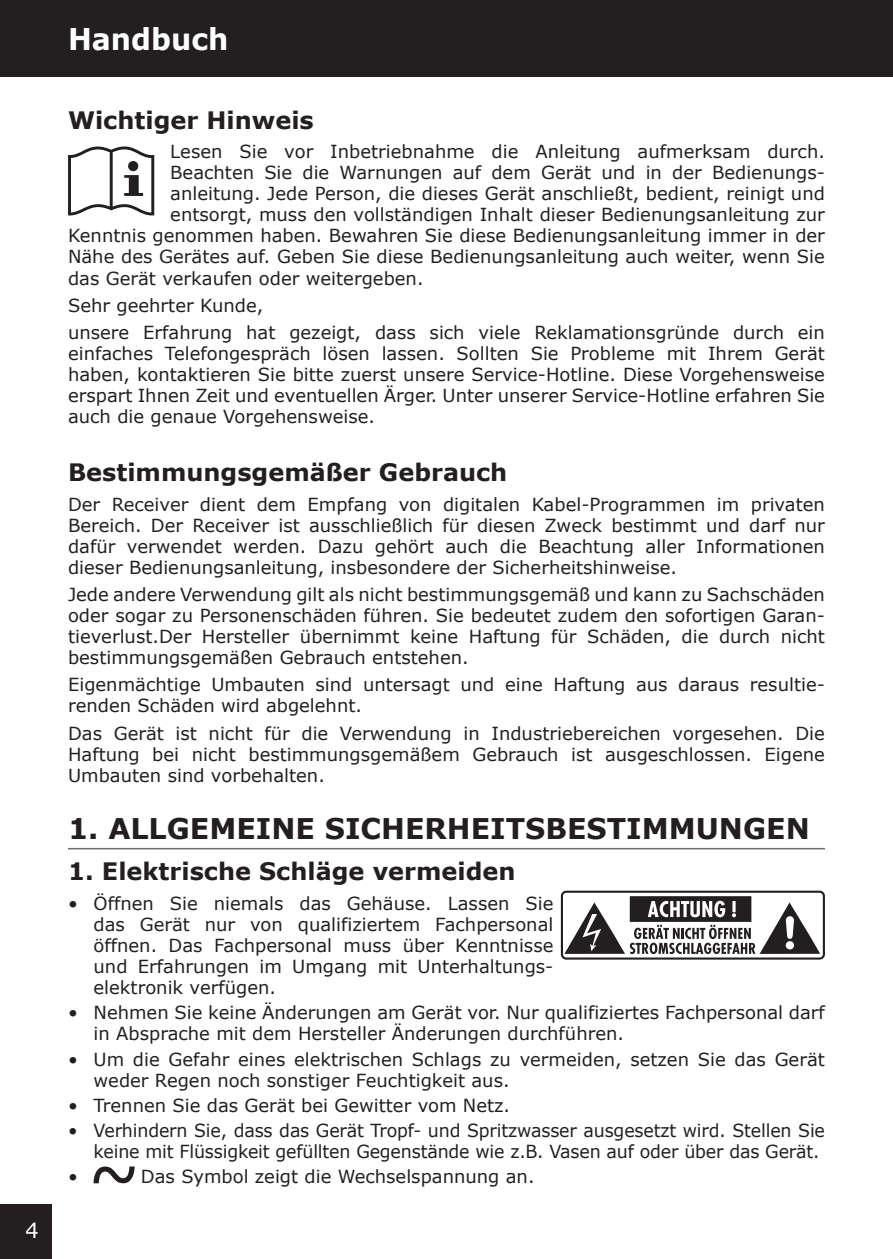
<style>
.page{position:relative;width:893px;height:1259px;background:#fff}
.page>*{position:absolute;margin:0;border:0;box-sizing:border-box;transform-origin:0 0}
.t1{font:700 30px "Verdana";color:#fff;scale:.95 1}
.Kapitel_Headline_Underline{font:700 28.5px "Verdana";color:#231f20}
.Sub_Headline{font:700 24px "Verdana";color:#231f20}
.t2{font:21px "Verdana";color:#fff}
.t3{font:18px/21px "Verdana";color:#231f20;text-align:justify}
</style>
<div class="page">
<div style="left:0;top:0;width:893px;height:77px;background:#231f20"></div>
<div style="left:0;top:1203px;width:52px;height:56px;background:#231f20"></div>
<hr style="left:68px;top:848px;width:757px;height:1px;background:#6c6d70">
<svg style="left:68px;top:146px;width:86px;height:69px"></svg>
<svg style="left:94px;top:1166px;width:41px;height:17px"></svg>
<div style="left:561px;top:890px;width:264px;height:69px;border:2px solid #231f20;border-radius:4px"></div>
<svg style="left:564px;top:896px;width:256px;height:58px"></svg>
<p class="t2" style="left:25px;top:1217px;width:15px">4</p>
<h1 class="t1" style="left:68px;top:19px;width:170px">Handbuch</h1>
<p class="Sub_Headline" style="left:68px;top:105px;width:247px">Wichtiger Hinweis</p>
<p class="t3" style="left:170px;top:142px;width:656px">Lesen Sie vor Inbetriebnahme die Anleitung aufmerksam durch.</p>
<p class="t3" style="left:170px;top:163px;width:656px">Beachten Sie die Warnungen auf dem Gerät und in der Bedienungs-</p>
<p class="t3" style="left:170px;top:184px;width:656px">anleitung. Jede Person, die dieses Gerät anschließt, bedient, reinigt und</p>
<p class="t3" style="left:170px;top:205px;width:656px">entsorgt, muss den vollständigen Inhalt dieser Bedienungsanleitung zur</p>
<p class="t3" style="left:68px;top:226px;width:758px">Kenntnis genommen haben. Bewahren Sie diese Bedienungsanleitung immer in der</p>
<p class="t3" style="left:68px;top:247px;width:758px">Nähe des Gerätes auf. Geben Sie diese Bedienungsanleitung auch weiter, wenn Sie</p>
<p class="t3" style="left:68px;top:268px;width:357px">das Gerät verkaufen oder weitergeben.</p>
<p class="t3" style="left:68px;top:295px;width:197px">Sehr geehrter Kunde,</p>
<p class="t3" style="left:68px;top:322px;width:758px">unsere Erfahrung hat gezeigt, dass sich viele Reklamationsgründe durch ein einfaches Telefongespräch lösen lassen. Sollten Sie Probleme mit Ihrem Gerät haben, kontaktieren Sie bitte zuerst unsere Service-Hotline. Diese Vorgehensweise erspart Ihnen Zeit und eventuellen Ärger. Unter unserer Service-Hotline erfahren Sie auch die genaue Vorgehensweise.</p>
<p class="Sub_Headline" style="left:68px;top:457px;width:441px">Bestimmungsgemäßer Gebrauch</p>
<p class="t3" style="left:68px;top:494px;width:758px">Der Receiver dient dem Empfang von digitalen Kabel-Programmen im privaten Bereich. Der Receiver ist ausschließlich für diesen Zweck bestimmt und darf nur dafür verwendet werden. Dazu gehört auch die Beachtung aller Informationen dieser Bedienungsanleitung, insbesondere der Sicherheitshinweise.</p>
<p class="t3" style="left:68px;top:584px;width:758px">Jede andere Verwendung gilt als nicht bestimmungsgemäß und kann zu Sachschäden oder sogar zu Personenschäden führen. Sie bedeutet zudem den sofortigen Garan&shy;tieverlust.Der Hersteller übernimmt keine Haftung für Schäden, die durch nicht bestimmungsgemäßen Gebrauch entstehen.</p>
<p class="t3" style="left:68px;top:674px;width:758px">Eigenmächtige Umbauten sind untersagt und eine Haftung aus daraus resultie&shy;renden Schäden wird abgelehnt.</p>
<p class="t3" style="left:68px;top:723px;width:758px">Das Gerät ist nicht für die Verwendung in Industriebereichen vorgesehen. Die Haftung bei nicht bestimmungsgemäßem Gebrauch ist ausgeschlossen. Eigene Umbauten sind vorbehalten.</p>
<p class="Kapitel_Headline_Underline" style="left:68px;top:810px;width:743px">1. ALLGEMEINE SICHERHEITSBESTIMMUNGEN</p>
<p class="Sub_Headline" style="left:68px;top:856px;width:449px">1. Elektrische Schläge vermeiden</p>
<p class="t3" style="left:94px;top:893px;width:461px;text-indent:-26px">• Öffnen Sie niemals das Gehäuse. Lassen Sie das Gerät nur von qualifiziertem Fachpersonal öffnen. Das Fachpersonal muss über Kenntnisse und Erfahrungen im Umgang mit Unterhaltungs&shy;elektronik verfügen.</p>
<p class="t3" style="left:94px;top:1002px;width:733px;text-indent:-26px">• Nehmen Sie keine Änderungen am Gerät vor. Nur qualifiziertes Fachpersonal darf in Absprache mit dem Hersteller Änderungen durchführen.</p>
<p class="t3" style="left:94px;top:1048px;width:733px;text-indent:-26px">• Um die Gefahr eines elektrischen Schlags zu vermeiden, setzen Sie das Gerät weder Regen noch sonstiger Feuchtigkeit aus.</p>
<p class="t3" style="left:68px;top:1095px;width:444px">• Trennen Sie das Gerät bei Gewitter vom Netz.</p>
<p class="t3" style="left:94px;top:1120px;width:733px;text-indent:-26px">• Verhindern Sie, dass das Gerät Tropf- und Spritzwasser ausgesetzt wird. Stellen Sie keine mit Flüssigkeit gefüllten Gegenstände wie z.B. Vasen auf oder über das Gerät.</p>
<p class="t3" style="left:68px;top:1166px;width:11px">•</p>
<p class="t3" style="left:141px;top:1166px;width:395px">Das Symbol zeigt die Wechselspannung an.</p>
</div>
